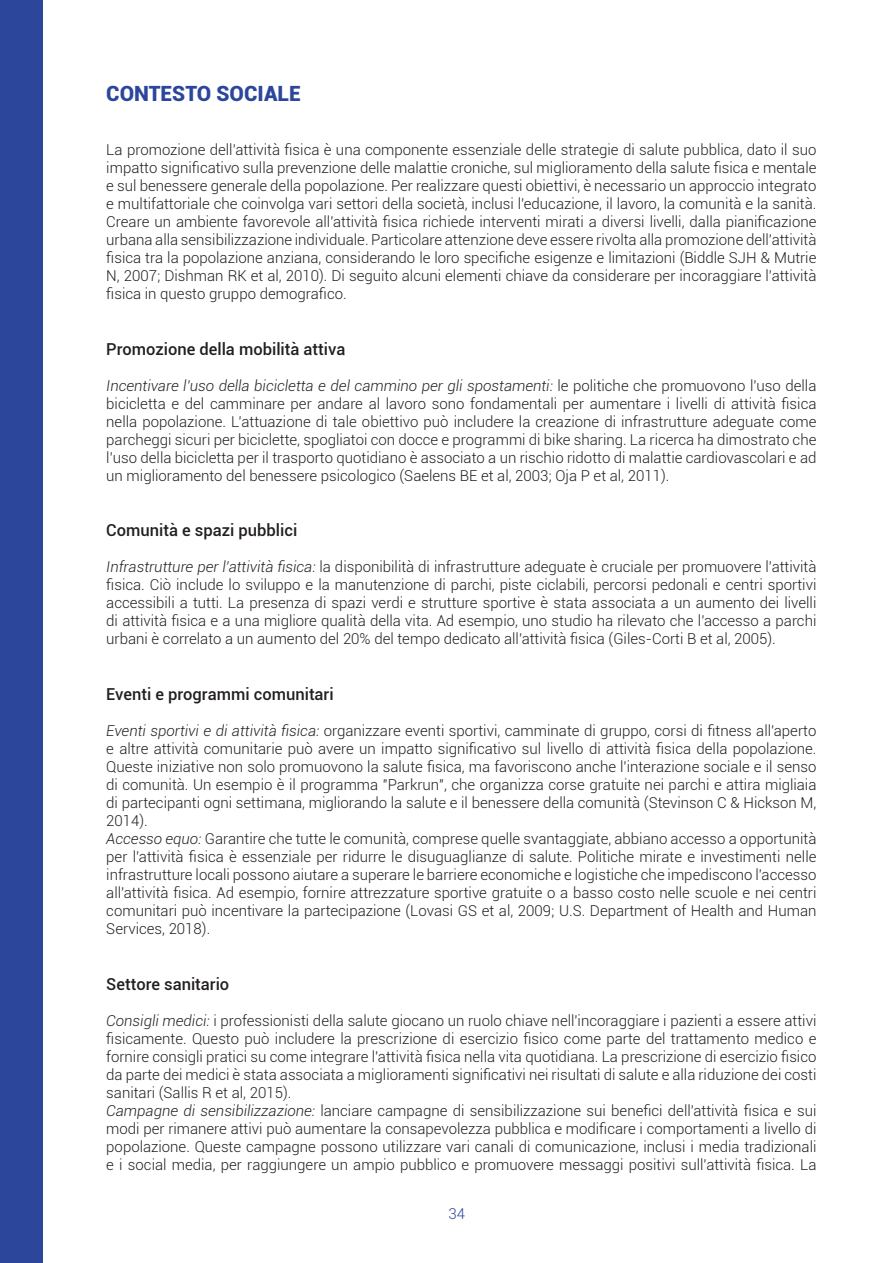
<style>
.page{position:relative;width:893px;height:1263px;background:#fff}
.page>*{position:absolute;margin:0;border:0;box-sizing:border-box;transform-origin:0 0}
.TITOLO_GRANDE_BLU{font:900 21px "Roboto";color:#2b469b}
.Sottotitoli{font:500 16.5px "Roboto";color:#231f20}
.t1{font:300 15px/18px "Roboto";color:#231f20;text-align:justify}
.t2{font:300 15px "Roboto";color:#31499a}
.s1{font-style:italic}
</style>
<div class="page">
<div style="left:0;top:0;width:43px;height:1263px;background:#2b469b"></div>
<p class="TITOLO_GRANDE_BLU" style="left:106px;top:78px;width:196px">CONTESTO SOCIALE</p>
<p class="t1" style="left:106px;top:140px;width:712px">La promozione dell'attività fisica è una componente essenziale delle strategie di salute pubblica, dato il suo impatto significativo sulla prevenzione delle malattie croniche, sul miglioramento della salute fisica e mentale e sul benessere generale della popolazione. Per realizzare questi obiettivi, è necessario un approccio integrato e multifattoriale che coinvolga vari settori della società, inclusi l'educazione, il lavoro, la comunità e la sanità.<br>Creare un ambiente favorevole all'attività fisica richiede interventi mirati a diversi livelli, dalla pianificazione urbana alla sensibilizzazione individuale. Particolare attenzione deve essere rivolta alla promozione dell'attività fisica tra la popolazione anziana, considerando le loro specifiche esigenze e limitazioni (Biddle SJH &amp; Mutrie N, 2007; Dishman RK et al, 2010). Di seguito alcuni elementi chiave da considerare per incoraggiare l'attività fisica in questo gruppo demografico.</p>
<p class="Sottotitoli" style="left:106px;top:337px;width:241px">Promozione della mobilità attiva</p>
<p class="t1" style="left:106px;top:376px;width:712px"><span class="s1">Incentivare l'uso della bicicletta e del cammino per gli spostamenti:</span> le politiche che promuovono l'uso della bicicletta e del camminare per andare al lavoro sono fondamentali per aumentare i livelli di attività fisica nella popolazione. L’attuazione di tale obiettivo può includere la creazione di infrastrutture adeguate come parcheggi sicuri per biciclette, spogliatoi con docce e programmi di bike sharing. La ricerca ha dimostrato che l'uso della bicicletta per il trasporto quotidiano è associato a un rischio ridotto di malattie cardiovascolari e ad un miglioramento del benessere psicologico (Saelens BE et al, 2003; Oja P et al, 2011).</p>
<p class="Sottotitoli" style="left:106px;top:519px;width:192px">Comunità e spazi pubblici</p>
<p class="t1" style="left:106px;top:558px;width:712px"><span class="s1">Infrastrutture per l'attività fisica:</span> la disponibilità di infrastrutture adeguate è cruciale per promuovere l'attività fisica. Ciò include lo sviluppo e la manutenzione di parchi, piste ciclabili, percorsi pedonali e centri sportivi accessibili a tutti. La presenza di spazi verdi e strutture sportive è stata associata a un aumento dei livelli di attività fisica e a una migliore qualità della vita. Ad esempio, uno studio ha rilevato che l'accesso a parchi urbani è correlato a un aumento del 20% del tempo dedicato all'attività fisica (Giles-Corti B et al, 2005).</p>
<p class="Sottotitoli" style="left:106px;top:683px;width:229px">Eventi e programmi comunitari</p>
<p class="t1" style="left:106px;top:721px;width:712px"><span class="s1">Eventi sportivi e di attività fisica:</span> organizzare eventi sportivi, camminate di gruppo, corsi di fitness all'aperto e altre attività comunitarie può avere un impatto significativo sul livello di attività fisica della popolazione.<br>Queste iniziative non solo promuovono la salute fisica, ma favoriscono anche l'interazione sociale e il senso di comunità. Un esempio è il programma "Parkrun", che organizza corse gratuite nei parchi e attira migliaia di partecipanti ogni settimana, migliorando la salute e il benessere della comunità (Stevinson C &amp; Hickson M, 2014).</p>
<p class="t1" style="left:106px;top:829px;width:712px"><span class="s1">Accesso equo:</span> Garantire che tutte le comunità, comprese quelle svantaggiate, abbiano accesso a opportunità per l'attività fisica è essenziale per ridurre le disuguaglianze di salute. Politiche mirate e investimenti nelle infrastrutture locali possono aiutare a superare le barriere economiche e logistiche che impediscono l'accesso all'attività fisica. Ad esempio, fornire attrezzature sportive gratuite o a basso costo nelle scuole e nei centri comunitari può incentivare la partecipazione (Lovasi GS et al, 2009; U.S. Department of Health and Human Services, 2018).</p>
<p class="Sottotitoli" style="left:106px;top:973px;width:124px">Settore sanitario</p>
<p class="t1" style="left:106px;top:1011px;width:712px"><span class="s1">Consigli medici:</span> i professionisti della salute giocano un ruolo chiave nell'incoraggiare i pazienti a essere attivi fisicamente. Questo può includere la prescrizione di esercizio fisico come parte del trattamento medico e fornire consigli pratici su come integrare l'attività fisica nella vita quotidiana. La prescrizione di esercizio fisico da parte dei medici è stata associata a miglioramenti significativi nei risultati di salute e alla riduzione dei costi sanitari (Sallis R et al, 2015).</p>
<p class="t1" style="left:106px;top:1101px;width:712px"><span class="s1">Campagne di sensibilizzazione:</span> lanciare campagne di sensibilizzazione sui benefici dell'attività fisica e sui modi per rimanere attivi può aumentare la consapevolezza pubblica e modificare i comportamenti a livello di popolazione. Queste campagne possono utilizzare vari canali di comunicazione, inclusi i media tradizionali e i social media, per raggiungere un ampio pubblico e promuovere messaggi positivi sull'attività fisica. La</p>
<p class="t2" style="left:448px;top:1203px;width:18px">34</p>
</div>
